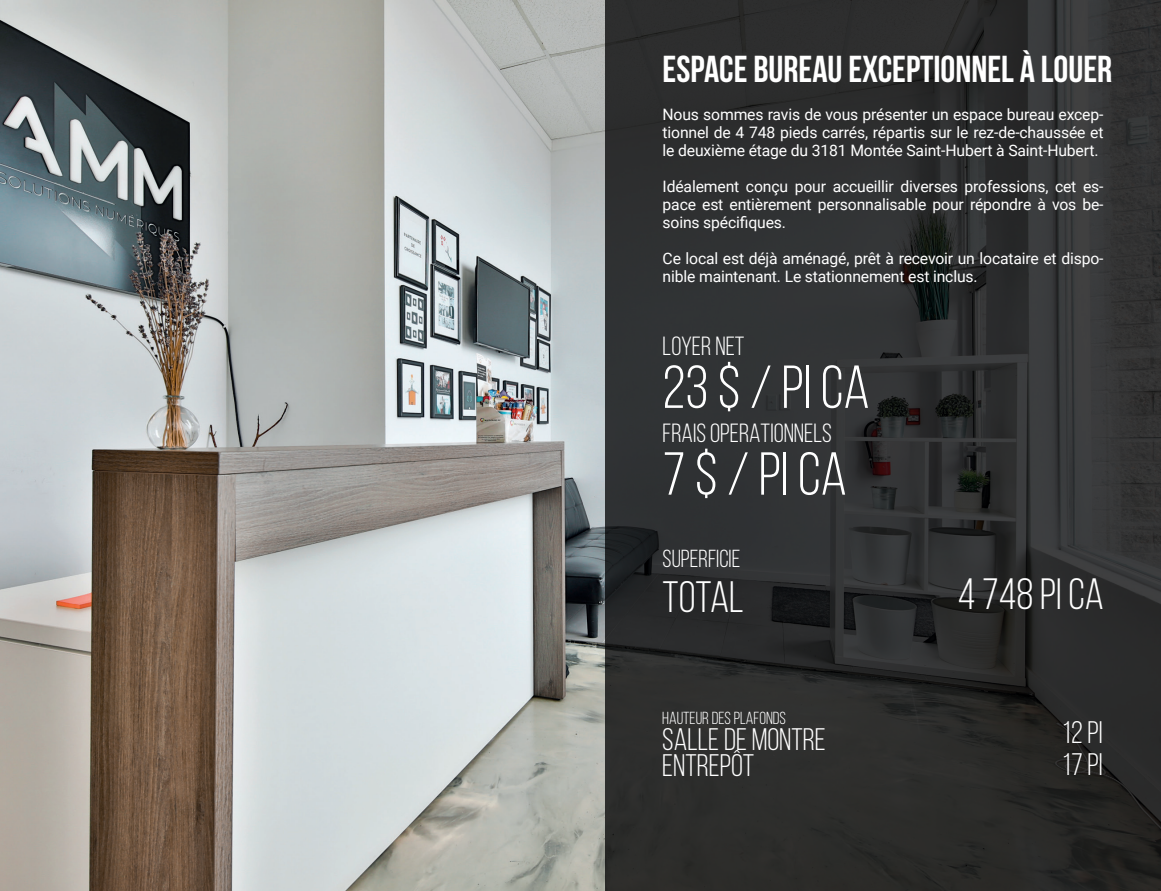
<style>
.page{position:relative;width:1161px;height:891px;background:#fff}
.page>*{position:absolute;margin:0;border:0;box-sizing:border-box;transform-origin:0 0}
.t1{font:60.45px "Bebas Neue";color:#fff}
.t2{font:43.95px "Bebas Neue";color:#fff}
.t3{font:43.8px "Bebas Neue";color:#fff}
.t4{font:700 37.5px "Bebas Neue";color:#fff}
.t5{font:31.2px/26.1px "Bebas Neue";color:#fff}
.t6{font:26.25px "Bebas Neue";color:#fff}
.t7{font:24.6px "Bebas Neue";color:#fff}
.t8{font:17.4px "Bebas Neue";color:#fff}
.t9{font:15.75px/18px "Roboto";letter-spacing:-.01em;color:#fff;text-align:justify}
</style>
<div class="page">
<img style="left:1px;top:1px;width:604px;height:889px">
<svg style="left:605px;top:0;width:556px;height:890px;background:#2d2e2e"></svg>
<h3 class="t4" style="left:663px;top:49px;width:451px">ESPACE BUREAU EXCEPTIONNEL À LOUER</h3>
<p class="t9" style="left:663px;top:105px;width:443px">Nous sommes ravis de vous présenter un espace bureau excep&shy;tionnel de 4 748 pieds carrés, répartis sur le rez-de-chaussée et le deuxième étage du 3181 Montée Saint-Hubert à Saint-Hubert.</p>
<p class="t9" style="left:663px;top:177px;width:443px">Idéalement conçu pour accueillir diverses professions, cet es&shy;pace est entièrement personnalisable pour répondre à vos be&shy;soins spécifiques.</p>
<p class="t9" style="left:663px;top:249px;width:442px">Ce local est déjà aménagé, prêt à recevoir un locataire et dispo&shy;nible maintenant. Le stationnement est inclus.</p>
<h3 class="t6" style="left:663px;top:332px;width:83px">LOYER NET</h3>
<h1 class="t1" style="left:663px;top:355px;width:209px">23 $ / PI CA</h1>
<h3 class="t6" style="left:663px;top:419px;width:171px">FRAIS OPERATIONNELS</h3>
<h1 class="t1" style="left:663px;top:441px;width:186px">7 $ / PI CA</h1>
<h3 class="t7" style="left:663px;top:546px;width:79px">SUPERFICIE</h3>
<h2 class="t2" style="left:663px;top:573px;width:83px">TOTAL</h2>
<h3 class="t3" style="left:958px;top:571px;width:148px">4 748 PI CA</h3>
<p class="t8" style="left:662px;top:708px;width:125px">HAUTEUR DES PLAFONDS</p>
<h3 class="t5" style="left:662px;top:726px;width:165px">SALLE DE MONTRE<br>ENTREPÔT</h3>
<h3 class="t5" style="left:1062px;top:717px;width:42px;line-height:31.7px">12 PI<br>17 PI</h3>
</div>
